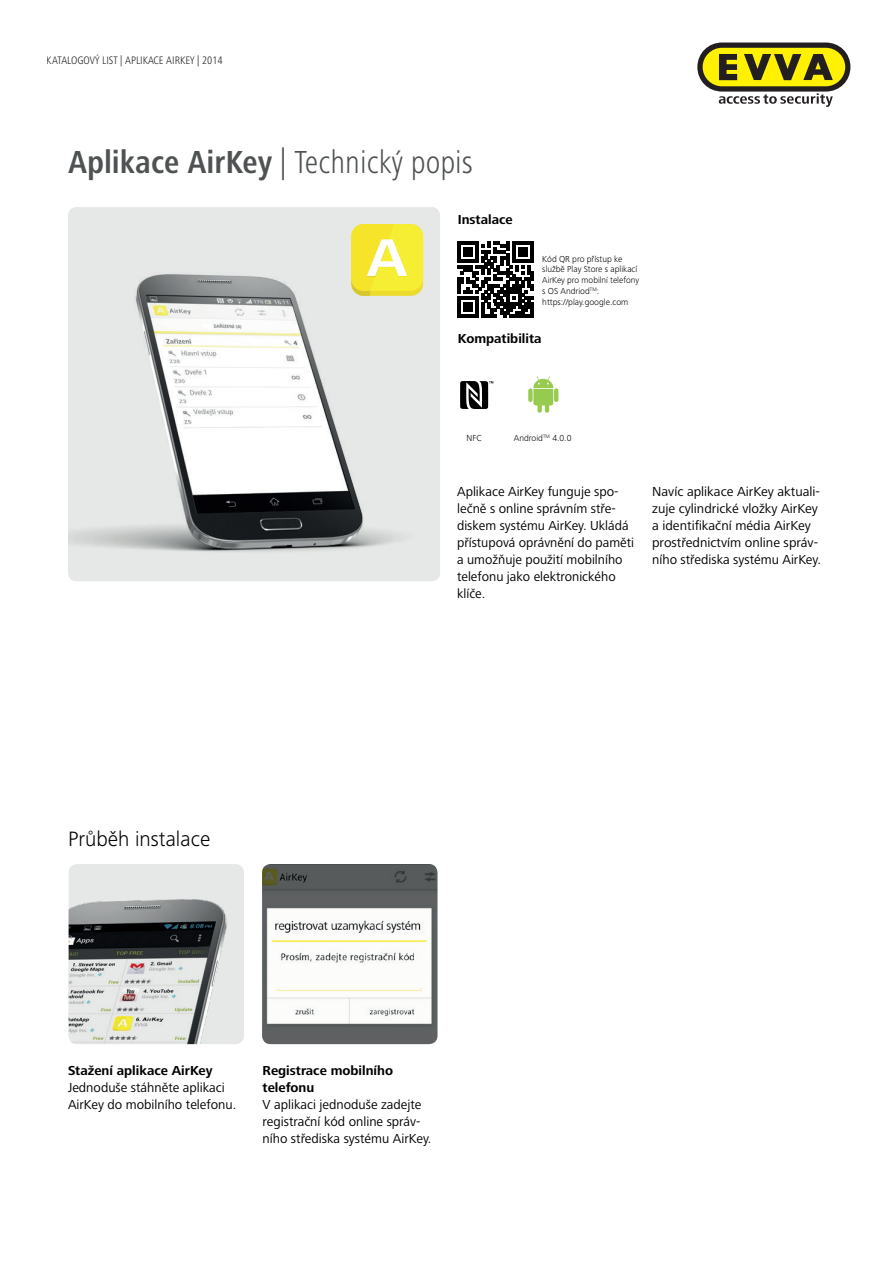
<style>
.page{position:relative;width:893px;height:1263px;background:#fff}
.page>*{position:absolute;margin:0;border:0;box-sizing:border-box;transform-origin:0 0}
.t1{font:300 condensed 33px "Frutiger Next LTCE";color:#4f5253}
.t2{font:300 21.6px "Frutiger Next LTCE";color:#000001}
.t3{font:13.5px/17px "Frutiger Next LTCE";color:#000001}
.t4{font:700 13.5px/17px "Frutiger Next LTCE";color:#000001}
.t5{font:300 condensed 11.25px "Frutiger Next LTCE";color:#231f20}
.t6{font:300 condensed 11.25px "Frutiger Next LTCE";color:#000001}
.t7{font:300 9px/10.8px "Frutiger Next LTCE";color:#000001}
.s1{color:#7c7f80}
.s2{font-weight:700}
</style>
<div class="page">
<div style="left:68px;top:207px;width:372px;height:374px;background:#e6e8e7;border-radius:9px"></div>
<img style="left:69px;top:864px;width:175px;height:180px">
<div style="left:351px;top:224px;width:72px;height:67px;background:#f5e429;border-radius:12px"></div>
<div style="left:528px;top:388px;width:5px;height:14px;background:#97cb4f;border-radius:2px"></div>
<hr style="left:554px;top:388px;width:4px;height:14px;background:#97cb4f;border-radius:2px">
<svg style="left:533px;top:377px;width:20px;height:36px"></svg>
<svg style="left:460px;top:381px;width:33px;height:28px"></svg>
<svg style="left:457px;top:241px;width:77px;height:77px"></svg>
<hr style="left:512px;top:241px;width:22px;height:3px;background:#000001">
<img style="left:68px;top:234px;width:372px;height:347px">
<img style="left:136px;top:274px;width:227px;height:274px">
<img style="left:262px;top:864px;width:175px;height:180px">
<svg style="left:697px;top:43px;width:153px;height:64px"></svg>
<p class="t5" style="left:47px;top:54px;width:177px">KATALOGOVÝ LIST | APLIKACE AIRKEY | 2014</p>
<p class="t6" style="left:47px;top:54px;width:159px">APLIKACE AIRKEY | <span class="s1">VÝHODY</span> | TECHNIKA</p>
<h1 class="t1" style="left:68px;top:143px;width:406px"><span class="s2">Aplikace AirKey</span> | Technický popis</h1>
<p class="t4" style="left:458px;top:211px;width:56px">Instalace</p>
<p class="t7" style="left:542px;top:253px;width:98px">Kód QR pro přístup ke službě Play Store s aplikací<br>AirKey pro mobilní telefony s OS Andriod<sup>TM</sup>: https://play.google.com</p>
<p class="t4" style="left:458px;top:330px;width:85px">Kompatibilita</p>
<p class="t7" style="left:467px;top:433px;width:17px">NFC</p>
<p class="t7" style="left:514px;top:432px;width:59px">Android<sup>TM</sup> 4.0.0</p>
<p class="t3" style="left:457px;top:483px;width:179px">Aplikace AirKey funguje spo&shy;lečně s online správním stře&shy;diskem systému AirKey. Ukládá přístupová oprávnění do paměti a umožňuje použití mobilního telefonu jako elektronického klíče.</p>
<p class="t3" style="left:652px;top:483px;width:170px">Navíc aplikace AirKey aktuali&shy;zuje cylindrické vložky AirKey a identifikační média AirKey prostřednictvím online správ&shy;ního střediska systému AirKey.</p>
<h2 class="t2" style="left:68px;top:827px;width:144px">Průběh instalace</h2>
<p class="t4" style="left:68px;top:1062px;width:146px">Stažení aplikace AirKey</p>
<p class="t3" style="left:68px;top:1079px;width:170px">Jednoduše stáhněte aplikaci<br>AirKey do mobilního telefonu.</p>
<p class="t4" style="left:263px;top:1062px;width:132px">Registrace mobilního telefonu</p>
<p class="t3" style="left:263px;top:1096px;width:170px">V aplikaci jednoduše zadejte registrační kód online správ&shy;ního střediska systému AirKey.</p>
</div>
